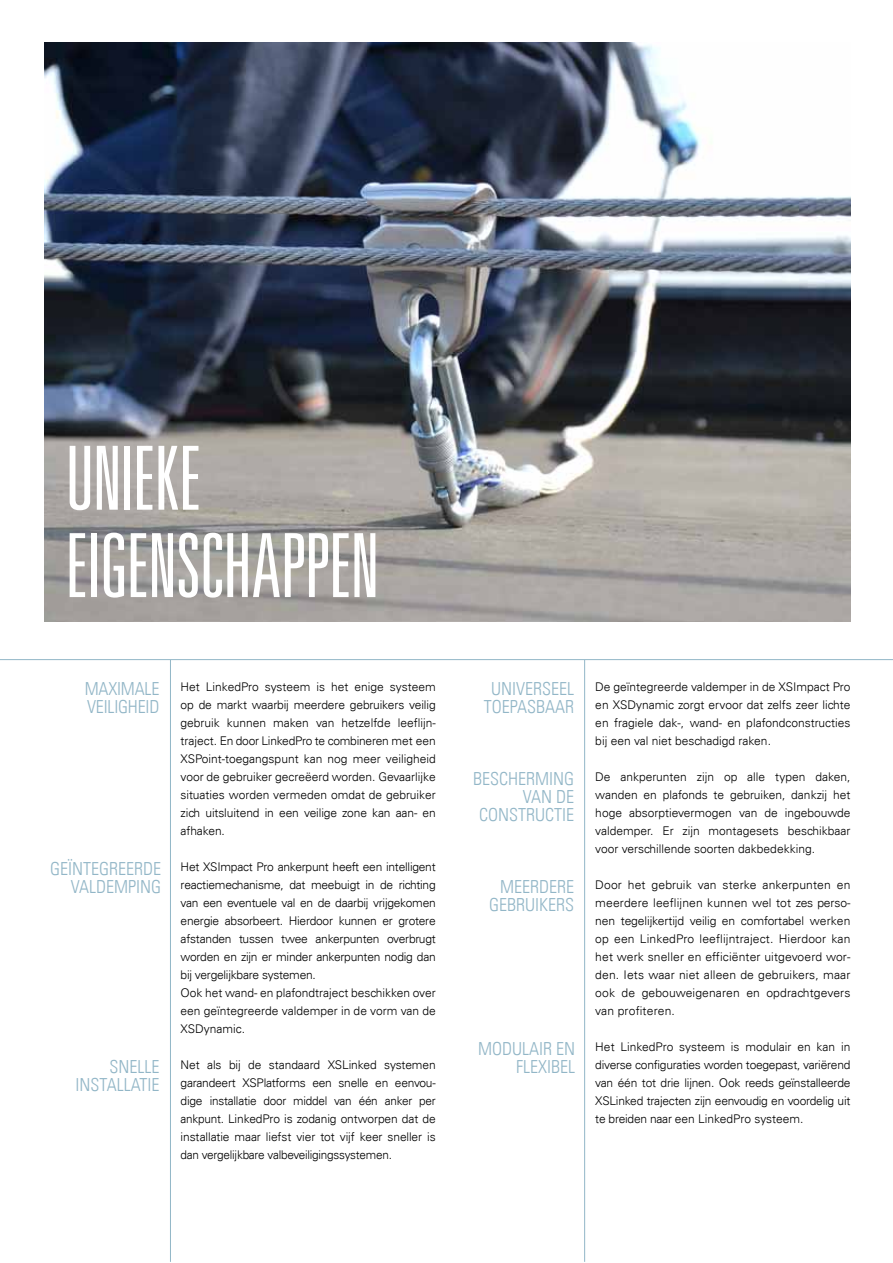
<style>
.page{position:relative;width:893px;height:1263px;background:#fff}
.page>*{position:absolute;margin:0;border:0;box-sizing:border-box;transform-origin:0 0}
.t1{font:300 ultra-condensed 88.5px/87.3px "Univers LT";letter-spacing:-.015em;color:#fff}
.t2{font:300 condensed 18px/18px "Univers LT";color:#92b6c7;text-align:right}
.t3{font:300 12px/18px "Univers LT";letter-spacing:-.02em;color:#000;text-align:justify}
</style>
<div class="page">
<img style="left:44px;top:43px;width:806px;height:579px">
<hr style="left:170px;top:660px;width:1px;height:602px;background:#92b6c7">
<hr style="left:584px;top:660px;width:1px;height:602px;background:#92b6c7">
<hr style="left:0;top:659px;width:893px;height:1px;background:#92b6c7">
<h1 class="t1" style="left:65px;top:433px;width:316px">UNIEKE<br>EIGENSCHAPPEN</h1>
<h2 class="t2" style="left:85px;top:680px;width:76px;text-align:left">MAXIMALE<br>VEILIGHEID</h2>
<h2 class="t2" style="left:50px;top:860px;width:112px">GEÏNTEGREERDE<br>VALDEMPING</h2>
<h2 class="t2" style="left:76px;top:1058px;width:85px">SNELLE<br>INSTALLATIE</h2>
<p class="t3" style="left:181px;top:678px;width:257px">Het LinkedPro systeem is het enige systeem op de markt waarbij meerdere gebruikers veilig gebruik kunnen maken van hetzelfde leeflijn&shy;traject. En door LinkedPro te combineren met een XSPoint-toegangspunt kan nog meer veiligheid voor de gebruiker gecreëerd worden. Gevaarlijke situaties worden vermeden omdat de gebruiker zich uitsluitend in een veilige zone kan aan- en afhaken.</p>
<p class="t3" style="left:181px;top:858px;width:257px;text-align:left">Het XSImpact Pro ankerpunt heeft een intelligent reactiemechanisme, dat meebuigt in de richting van een eventuele val en de daarbij vrijgekomen energie absorbeert. Hierdoor kunnen er grotere afstanden tussen twee ankerpunten overbrugt worden en zijn er minder ankerpunten nodig dan bij vergelijkbare systemen.<br>Ook het wand- en plafondtraject beschikken over een geïntegreerde valdemper in de vorm van de XSDynamic.</p>
<p class="t3" style="left:181px;top:1056px;width:257px">Net als bij de standaard XSLinked systemen garandeert XSPlatforms een snelle en eenvou&shy;dige installatie door middel van één anker per ankpunt. LinkedPro is zodanig ontworpen dat de installatie maar liefst vier tot vijf keer sneller is dan vergelijkbare valbeveiligingssystemen.</p>
<h2 class="t2" style="left:484px;top:680px;width:92px;text-align:center">UNIVERSEEL<br>TOEPASBAAR</h2>
<h2 class="t2" style="left:473px;top:770px;width:102px">BESCHERMING<br>VAN DE<br>CONSTRUCTIE</h2>
<h2 class="t2" style="left:489px;top:878px;width:86px">MEERDERE<br>GEBRUIKERS</h2>
<h2 class="t2" style="left:478px;top:1039px;width:99px">MODULAIR EN<br>FLEXIBEL</h2>
<p class="t3" style="left:595px;top:678px;width:257px">De geïntegreerde valdemper in de XSImpact Pro en XSDynamic zorgt ervoor dat zelfs zeer lichte en fragiele dak-, wand- en plafondconstructies bij een val niet beschadigd raken.</p>
<p class="t3" style="left:595px;top:768px;width:257px">De ankperunten zijn op alle typen daken, wanden en plafonds te gebruiken, dankzij het hoge absorptievermogen van de ingebouwde valdemper. Er zijn montagesets beschikbaar voor verschillende soorten dakbedekking.</p>
<p class="t3" style="left:595px;top:876px;width:257px">Door het gebruik van sterke ankerpunten en meerdere leeflijnen kunnen wel tot zes perso&shy;nen tegelijkertijd veilig en comfortabel werken op een LinkedPro leeflijntraject. Hierdoor kan het werk sneller en efficiënter uitgevoerd wor&shy;den. Iets waar niet alleen de gebruikers, maar ook de gebouw eigenaren en opdrachtgevers van profiteren.</p>
<p class="t3" style="left:595px;top:1038px;width:257px">Het LinkedPro systeem is modulair en kan in diverse configuraties worden toegepast, variërend van één tot drie lijnen. Ook reeds geïnstalleerde XSLinked trajecten zijn eenvoudig en voordelig uit te breiden naar een LinkedPro systeem.</p>
</div>
